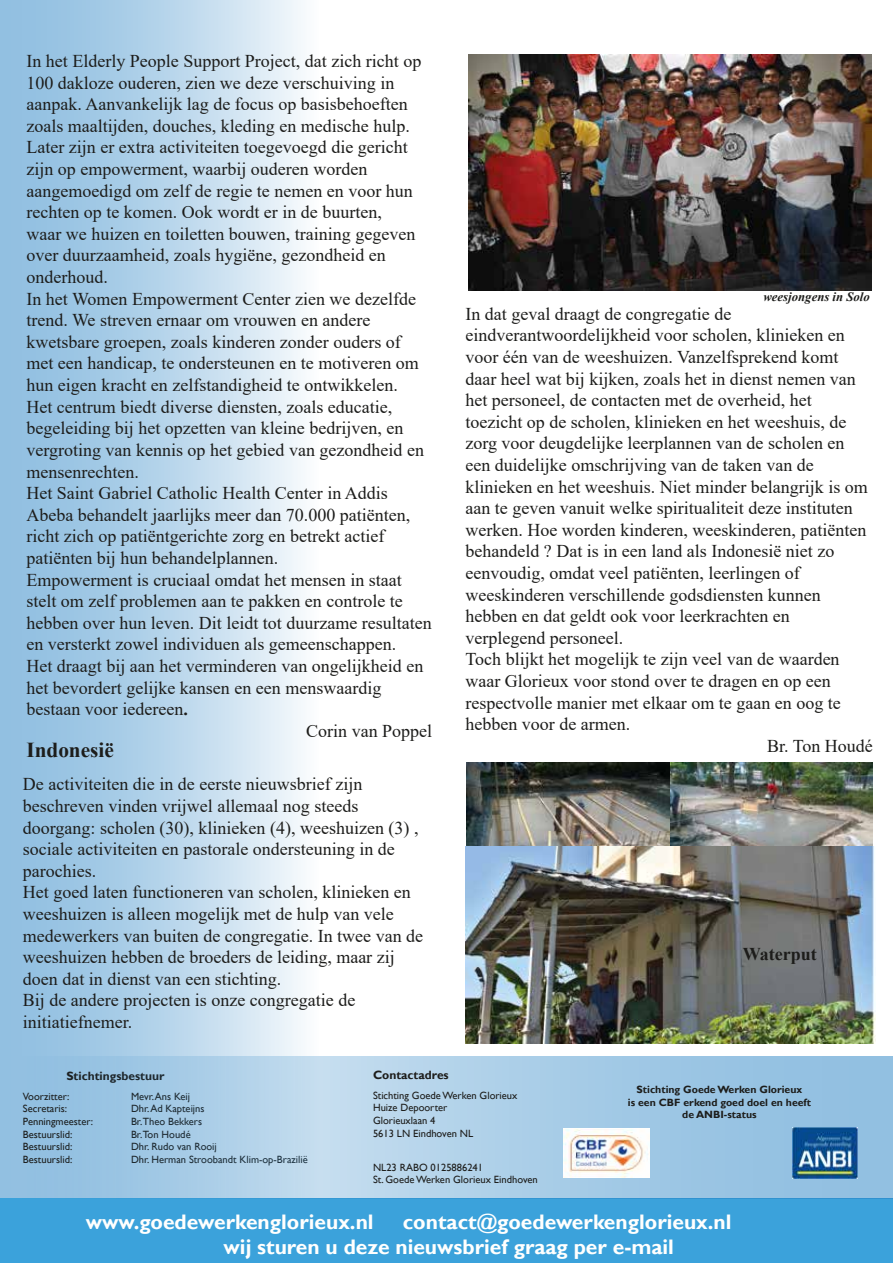
<style>
.page{position:relative;width:893px;height:1263px;background:#fff}
.page>*{position:absolute;margin:0;border:0;box-sizing:border-box;transform-origin:0 0}
.t1{font:700 21.3px "Times New Roman";color:#1d1d1b}
.t2{font:700 21px/25.2px "Gill Sans";color:#fffffe}
.t3{font:18px/21.6px "Times New Roman";color:#1d1d1b}
.t4{font:700 18px "Times New Roman";color:#1d1d1b}
.t5{font:italic 700 12.75px "Times New Roman";color:#1d1d1b}
.t6{font:700 12px "Gill Sans";color:#1d1d1b}
.t7{font:10.5px/12.6px "Gill Sans";color:#1d1d1b}
.t8{font:700 10.5px/12.6px "Gill Sans";color:#1d1d1b;text-align:center}
.s1{font-weight:700}
</style>
<div class="page">
<div style="left:0;top:0;width:318px;height:1202px;background:linear-gradient(to right,#83b7dd,#f0f6fb)"></div>
<div style="left:0;top:1199px;width:893px;height:64px;background:#3ba2db"></div>
<svg style="left:23px;top:1056px;width:870px;height:142px"></svg>
<img style="left:792px;top:1127px;width:65px;height:51px">
<img style="left:469px;top:54px;width:403px;height:236px">
<img style="left:466px;top:762px;width:406px;height:84px">
<img style="left:564px;top:1129px;width:85px;height:49px">
<img style="left:465px;top:846px;width:410px;height:197px">
<p class="t3" style="left:26px;top:50px;width:396px">In het Elderly People Support Project, dat zich richt op</p>
<p class="t3" style="left:26px;top:71px;width:369px">100 dakloze ouderen, zien we deze verschuiving in</p>
<p class="t3" style="left:26px;top:93px;width:383px">aanpak. Aanvankelijk lag de focus op basisbehoeften</p>
<p class="t3" style="left:26px;top:114px;width:385px">zoals maaltijden, douches, kleding en medische hulp.</p>
<p class="t3" style="left:26px;top:136px;width:383px">Later zijn er extra activiteiten toegevoegd die gericht</p>
<p class="t3" style="left:26px;top:158px;width:342px">zijn op empowerment, waarbij ouderen worden</p>
<p class="t3" style="left:26px;top:179px;width:388px">aangemoedigd om zelf de regie te nemen en voor hun</p>
<p class="t3" style="left:26px;top:201px;width:357px">rechten op te komen. Ook wordt er in de buurten,</p>
<p class="t3" style="left:26px;top:222px;width:390px">waar we huizen en toiletten bouwen, training gegeven</p>
<p class="t3" style="left:26px;top:244px;width:361px">over duurzaamheid, zoals hygiëne, gezondheid en</p>
<p class="t3" style="left:26px;top:266px;width:83px">onderhoud.</p>
<p class="t3" style="left:26px;top:287px;width:391px">In het Women Empowerment Center zien we dezelfde</p>
<p class="t3" style="left:26px;top:309px;width:346px">trend. We streven ernaar om vrouwen en andere</p>
<p class="t3" style="left:26px;top:330px;width:376px">kwetsbare groepen, zoals kinderen zonder ouders of</p>
<p class="t3" style="left:26px;top:352px;width:394px">met een handicap, te ondersteunen en te motiveren om</p>
<p class="t3" style="left:26px;top:374px;width:373px">hun eigen kracht en zelfstandigheid te ontwikkelen.</p>
<p class="t3" style="left:26px;top:395px;width:367px">Het centrum biedt diverse diensten, zoals educatie,</p>
<p class="t3" style="left:26px;top:417px;width:378px">begeleiding bij het opzetten van kleine bedrijven, en</p>
<p class="t3" style="left:26px;top:438px;width:399px">vergroting van kennis op het gebied van gezondheid en</p>
<p class="t3" style="left:26px;top:460px;width:114px">mensenrechten.</p>
<p class="t3" style="left:26px;top:482px;width:363px">Het Saint Gabriel Catholic Health Center in Addis</p>
<p class="t3" style="left:26px;top:503px;width:385px">Abeba behandelt jaarlijks meer dan 70.000 patiënten,</p>
<p class="t3" style="left:26px;top:525px;width:360px">richt zich op patiëntgerichte zorg en betrekt actief</p>
<p class="t3" style="left:26px;top:546px;width:253px">patiënten bij hun behandelplannen.</p>
<p class="t3" style="left:26px;top:568px;width:377px">Empowerment is cruciaal omdat het mensen in staat</p>
<p class="t3" style="left:26px;top:590px;width:378px">stelt om zelf problemen aan te pakken en controle te</p>
<p class="t3" style="left:26px;top:611px;width:407px">hebben over hun leven. Dit leidt tot duurzame resultaten</p>
<p class="t3" style="left:26px;top:633px;width:371px">en versterkt zowel individuen als gemeenschappen.</p>
<p class="t3" style="left:26px;top:654px;width:398px">Het draagt bij aan het verminderen van ongelijkheid en</p>
<p class="t3" style="left:26px;top:676px;width:356px">het bevordert gelijke kansen en een menswaardig</p>
<p class="t3" style="left:26px;top:698px;width:163px">bestaan voor iedereen<span class="s1">.</span></p>
<p class="t3" style="left:306px;top:719px;width:127px">Corin van Poppel</p>
<p class="t1" style="left:26px;top:735px;width:89px">Indonesië</p>
<p class="t3" style="left:23px;top:773px;width:402px">De activiteiten die in de eerste nieuwsbrief zijn beschreven vinden vrijwel allemaal nog steeds doorgang: scholen (30), klinieken (4), weeshuizen (3) , sociale activiteiten en pastorale ondersteuning in de parochies.<br>Het goed laten functioneren van scholen, klinieken en weeshuizen is alleen mogelijk met de hulp van vele medewerkers van buiten de congregatie. In twee van de weeshuizen hebben de broeders de leiding, maar zij doen dat in dienst van een stichting.<br>Bij de andere projecten is onze congregatie de initiatiefnemer.</p>
<p class="t5" style="left:763px;top:287px;width:108px">weesjongens in Solo</p>
<p class="t3" style="left:465px;top:302px;width:267px">In dat geval draagt de congregatie de</p>
<p class="t3" style="left:465px;top:324px;width:381px">eindverantwoordelijkheid voor scholen, klinieken en</p>
<p class="t3" style="left:465px;top:346px;width:375px">voor één van de weeshuizen. Vanzelfsprekend komt</p>
<p class="t3" style="left:465px;top:367px;width:392px">daar heel wat bij kijken, zoals het in dienst nemen van</p>
<p class="t3" style="left:465px;top:389px;width:348px">het personeel, de contacten met de overheid, het</p>
<p class="t3" style="left:465px;top:410px;width:382px">toezicht op de scholen, klinieken en het weeshuis, de</p>
<p class="t3" style="left:465px;top:432px;width:381px">zorg voor deugdelijke leerplannen van de scholen en</p>
<p class="t3" style="left:465px;top:454px;width:350px">een duidelijke omschrijving van de taken van de</p>
<p class="t3" style="left:465px;top:475px;width:404px">klinieken en het weeshuis. Niet minder belangrijk is om</p>
<p class="t3" style="left:465px;top:497px;width:389px">aan te geven vanuit welke spiritualiteit deze instituten</p>
<p class="t3" style="left:465px;top:518px;width:402px">werken. Hoe worden kinderen, weeskinderen, patiënten</p>
<p class="t3" style="left:465px;top:540px;width:370px">behandeld ? Dat is in een land als Indonesië niet zo</p>
<p class="t3" style="left:465px;top:562px;width:336px">eenvoudig, omdat veel patiënten, leerlingen of</p>
<p class="t3" style="left:465px;top:583px;width:357px">weeskinderen verschillende godsdiensten kunnen</p>
<p class="t3" style="left:465px;top:605px;width:326px">hebben en dat geldt ook voor leerkrachten en</p>
<p class="t3" style="left:465px;top:626px;width:159px">verplegend personeel.</p>
<p class="t3" style="left:465px;top:648px;width:376px">Toch blijkt het mogelijk te zijn veel van de waarden</p>
<p class="t3" style="left:465px;top:670px;width:367px">waar Glorieux voor stond over te dragen en op een</p>
<p class="t3" style="left:465px;top:691px;width:377px">respectvolle manier met elkaar om te gaan en oog te</p>
<p class="t3" style="left:465px;top:713px;width:166px">hebben voor de armen.</p>
<p class="t3" style="left:767px;top:734px;width:107px">Br. Ton Houdé</p>
<p class="t4" style="left:743px;top:941px;width:75px">Waterput</p>
<p class="t6" style="left:66px;top:1069px;width:100px">Stichtingsbestuur</p>
<p class="t7" style="left:23px;top:1090px;width:48px">Voorzitter:</p>
<p class="t7" style="left:131px;top:1090px;width:60px">Mevr. Ans Keij</p>
<p class="t7" style="left:23px;top:1103px;width:46px">Secretaris:</p>
<p class="t7" style="left:131px;top:1103px;width:75px">Dhr. Ad Kapteijns</p>
<p class="t7" style="left:23px;top:1115px;width:72px">Penningmeester:</p>
<p class="t7" style="left:131px;top:1115px;width:73px">Br.Theo Bekkers</p>
<p class="t7" style="left:23px;top:1128px;width:51px">Bestuurslid:</p>
<p class="t7" style="left:131px;top:1128px;width:61px">Br.Ton Houdé</p>
<p class="t7" style="left:23px;top:1140px;width:51px">Bestuurslid:</p>
<p class="t7" style="left:131px;top:1140px;width:87px">Dhr. Rudo van Rooij</p>
<p class="t7" style="left:23px;top:1153px;width:51px">Bestuurslid:</p>
<p class="t7" style="left:131px;top:1153px;width:178px">Dhr. Herman Stroobandt Klim-op-Brazilië</p>
<p class="t6" style="left:373px;top:1068px;width:77px">Contactadres</p>
<p class="t7" style="left:373px;top:1089px;width:146px">Stichting Goede Werken Glorieux<br>Huize Depoorter<br>Glorieuxlaan 4<br>5613 LN Eindhoven NL</p>
<p class="t7" style="left:373px;top:1161px;width:166px">NL23 RABO 0125886241<br>St. Goede Werken Glorieux Eindhoven</p>
<p class="t8" style="left:628px;top:1083px;width:185px">Stichting Goede Werken Glorieux<br>is een CBF erkend goed doel en heeft de ANBI-status</p>
<p class="t2" style="left:224px;top:1210px;width:509px;text-indent:179px">contact@goedewerkenglorieux.nl wij sturen u deze nieuwsbrief graag per e-mail</p>
<p class="t2" style="left:86px;top:1210px;width:289px">www.goedewerkenglorieux.nl</p>
</div>
